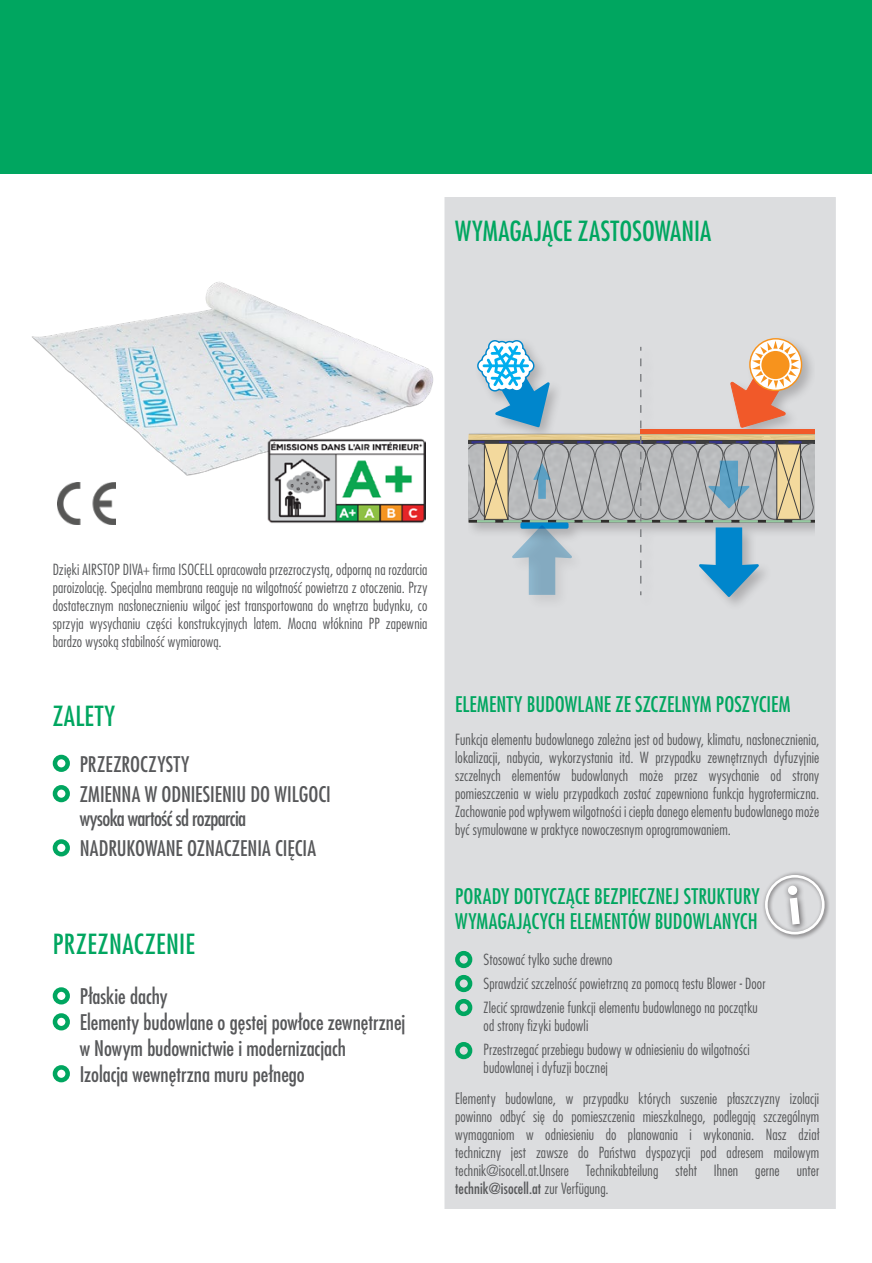
<style>
.page{position:relative;width:872px;height:1263px;background:#fff}
.page>*{position:absolute;margin:0;border:0;box-sizing:border-box;transform-origin:0 0}
.t1{font:500 condensed 27px "Futura LT Pro";letter-spacing:.01em;color:#00a660}
.t2{font:500 condensed 21px/26px "Futura LT Pro";color:#57585a}
.t3{font:500 condensed 21px/25.2px "Futura LT Pro";color:#00a660}
.t4{font:300 condensed 15px/18px "Futura LT Pro";letter-spacing:.005em;color:#57585a;text-align:justify}
.s1{font-weight:500}
</style>
<div class="page">
<div style="left:444px;top:197px;width:392px;height:1012px;background:#dcdddf"></div>
<div style="left:0;top:0;width:872px;height:173px;background:#00a660"></div>
<img style="left:32px;top:270px;width:415px;height:252px">
<svg style="left:468px;top:339px;width:347px;height:258px"></svg>
<img style="left:266px;top:437px;width:159px;height:86px">
<img style="left:58px;top:483px;width:58px;height:41px">
<div style="left:761px;top:871px;width:69px;height:69px;background:#231f20;opacity:.75"></div>
<div style="left:765px;top:875px;width:59px;height:59px;border:3px solid #fff;border-radius:50%"></div>
<div style="left:783px;top:881px;width:24px;height:51px;background:#231f20;opacity:.75"></div>
<svg style="left:787px;top:885px;width:12px;height:39px"></svg>
<div style="left:53px;top:987px;width:17px;height:17px;border:4px solid #00a660;border-radius:50%"></div>
<div style="left:53px;top:1013px;width:17px;height:17px;border:4px solid #00a660;border-radius:50%"></div>
<div style="left:53px;top:1065px;width:17px;height:17px;border:4px solid #00a660;border-radius:50%"></div>
<div style="left:53px;top:755px;width:17px;height:17px;border:4px solid #00a660;border-radius:50%"></div>
<div style="left:53px;top:785px;width:17px;height:17px;border:4px solid #00a660;border-radius:50%"></div>
<div style="left:53px;top:839px;width:17px;height:17px;border:4px solid #00a660;border-radius:50%"></div>
<div style="left:455px;top:951px;width:17px;height:17px;border:4px solid #00a660;border-radius:50%"></div>
<div style="left:455px;top:975px;width:17px;height:17px;border:4px solid #00a660;border-radius:50%"></div>
<div style="left:455px;top:999px;width:17px;height:17px;border:4px solid #00a660;border-radius:50%"></div>
<div style="left:455px;top:1042px;width:17px;height:17px;border:4px solid #00a660;border-radius:50%"></div>
<h1 class="t1" style="left:455px;top:213px;width:258px">WYMAGAJĄCE ZASTOSOWANIA</h1>
<p class="t4" style="left:53px;top:560px;width:376px">Dzięki AIRSTOP DIVA+ firma ISOCELL opracowała przezroczystą, odporną na rozdarcia paroizolację. Specjalna membrana reaguje na wilgotność powietrza z otoczenia. Przy dostatecznym nasłonecznieniu wilgoć jest transportowana do wnętrza budynku, co sprzyja wysychaniu części konstrukcyjnych latem. Mocna włóknina PP zapewnia bardzo wysoką stabilność wymiarową.</p>
<h1 class="t1" style="left:53px;top:697px;width:64px">ZALETY</h1>
<h2 class="t2" style="left:80px;top:749px;width:253px;line-height:30.3px">PRZEZROCZYSTY<br>ZMIENNA W ODNIESIENIU DO WILGOCI</h2>
<h2 class="t2" style="left:80px;top:803px;width:238px;line-height:30.3px">wysoka wartość sd rozparcia<br>NADRUKOWANE OZNACZENIA CIĘCIA</h2>
<h1 class="t1" style="left:53px;top:925px;width:144px">PRZEZNACZENIE</h1>
<h2 class="t2" style="left:80px;top:983px;width:327px">Płaskie dachy<br>Elementy budowlane o gęstej powłoce zewnętrznej w Nowym budownictwie i modernizacjach<br>Izolacja wewnętrzna muru pełnego</h2>
<h2 class="t3" style="left:455px;top:692px;width:337px">ELEMENTY BUDOWLANE ZE SZCZELNYM POSZYCIEM</h2>
<p class="t4" style="left:455px;top:731px;width:366px">Funkcja elementu budowlanego zależna jest od budowy, klimatu, nasłonecznienia, lokalizacji, nabycia, wykorzystania itd. W przypadku zewnętrznych dyfuzyjnie szczelnych elementów budowlanych może przez wysychanie od strony pomieszczenia w wielu przypadkach zostać zapewniona funkcja hygrotermiczna.<br>Zachowanie pod wpływem wilgotności i ciepła danego elementu budowlanego może być symulowane w praktyce nowoczesnym oprogramowaniem.</p>
<h2 class="t3" style="left:455px;top:883px;width:306px">PORADY DOTYCZĄCE BEZPIECZNEJ STRUKTURY<br>WYMAGAJĄCYCH ELEMENTÓW BUDOWLANYCH</h2>
<p class="t4" style="left:483px;top:947px;width:283px;line-height:24px;text-align:left">Stosować tylko suche drewno<br>Sprawdzić szczelność powietrzną za pomocą testu Blower - Door<br>Zlecić sprawdzenie funkcji elementu budowlanego na początku</p>
<p class="t4" style="left:483px;top:1013px;width:268px;line-height:24px">od strony fizyki budowli<br>Przestrzegać przebiegu budowy w odniesieniu do wilgotności</p>
<p class="t4" style="left:483px;top:1058px;width:126px">budowlanej i dyfuzji bocznej</p>
<p class="t4" style="left:455px;top:1089px;width:366px">Elementy budowlane, w przypadku których suszenie płaszczyzny izolacji powinno odbyć się do pomieszczenia mieszkalnego, podlegają szczególnym wymaganiom w odniesieniu do planowania i wykonania. Nasz dział techniczny jest zawsze do Państwa dyspozycji pod adresem mailowym technik@isocell.at.Unsere Technikabteilung steht Ihnen gerne unter <span class="s1">technik@isocell.at</span> zur Verfügung.</p>
</div>
